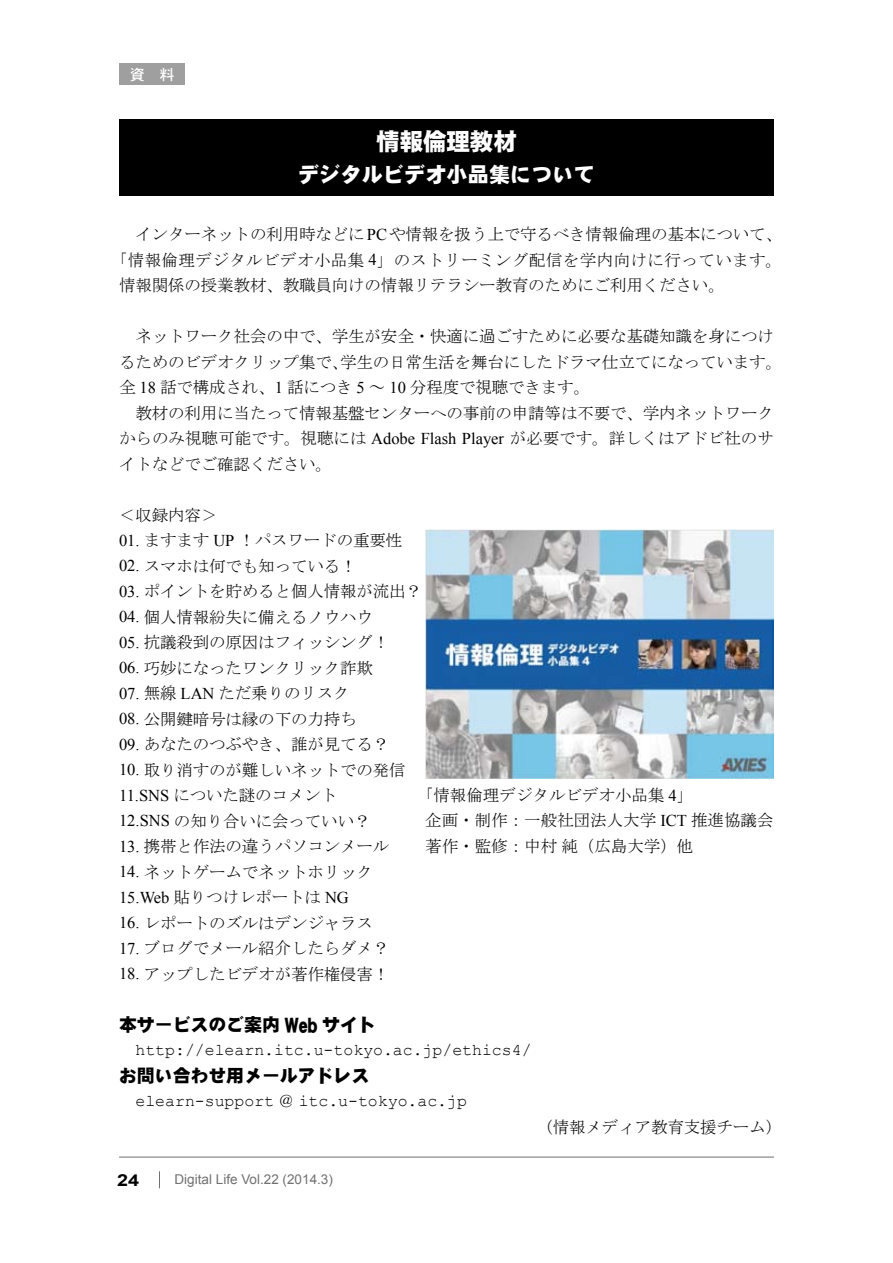
<style>
.page{position:relative;width:893px;height:1263px;background:#fff}
.page>*{position:absolute;margin:0;border:0;box-sizing:border-box;transform-origin:0 0}
.t1{font:24px "DF Gothic Std W10";letter-spacing:-.025em;color:#fff}
.t2{font:21px "DF Gothic Std W10";letter-spacing:.01em;color:#fff}
.t3{font:18px "DF Gothic Std W10";letter-spacing:-.005em;color:#000}
.t4{font:16.5px/25.5px "MS Mincho";letter-spacing:-.01em;color:#000}
.t5{font:16.5px "Courier New";color:#000}
.t6{font:16.5px "MS Mincho";letter-spacing:.025em;color:#000}
.t7{font:700 16.5px "Arial";color:#000;scale:1.2 1}
.t8{font:15px "DFHS Gothic Std W5";color:#fff}
.t9{font:13.5px "Arial";color:#727172}
.s1{font-family:"Times New Roman"}
.s2{font-size:23.4px}
.s3{font-family:"MS Mincho"}
</style>
<div class="page">
<div style="left:119px;top:119px;width:655px;height:77px;background:#000"></div>
<img style="left:425px;top:529px;width:349px;height:250px">
<hr style="left:119px;top:1156px;width:655px;height:2px;background:#9f9fa0">
<svg style="left:159px;top:1171px;width:1px;height:17px"></svg>
<div style="left:119px;top:64px;width:66px;height:21px;background:#9f9fa0"></div>
<p class="t8" style="left:130px;top:66px;width:46px">資 料</p>
<h1 class="t1" style="left:376px;top:128px;width:142px">情報倫理教材</h1>
<p class="t2" style="left:298px;top:163px;width:298px">デジタルビデオ小品集について</p>
<p class="t4" style="left:119px;top:222px;width:665px">　インターネットの利用時などに<span class="s1">PC</span>や情報を扱う上で守るべき情報倫理の基本について、</p>
<p class="t6" style="left:111px;top:252px;width:673px">「情報倫理デジタルビデオ小品集 <span class="s1">4</span>」のストリーミング配信を学内向けに行っています。</p>
<p class="t4" style="left:119px;top:273px;width:607px">情報関係の授業教材、教職員向けの情報リテラシー教育のためにご利用ください。</p>
<p class="t4" style="left:119px;top:324px;width:665px">　ネットワーク社会の中で、学生が安全・快適に過ごすために必要な基礎知識を身につけるためのビデオクリップ集で、学生の日常生活を舞台にしたドラマ仕立てになっています。全 <span class="s1">18</span> 話で構成され、<span class="s1">1</span> 話につき <span class="s1">5</span> ～ <span class="s1">10</span> 分程度で視聴できます。<br>　教材の利用に当たって情報基盤センターへの事前の申請等は不要で、学内ネットワークからのみ視聴可能です。視聴には <span class="s1">Adobe Flash Player</span> が必要です。詳しくはアドビ社のサイトなどでご確認ください。</p>
<p class="t4" style="left:119px;top:502px;width:100px">＜収録内容＞</p>
<p class="t4" style="left:119px;top:527px;width:285px"><span class="s1">01.</span> ますます <span class="s1">UP</span> ！パスワードの重要性</p>
<p class="t4" style="left:119px;top:553px;width:239px"><span class="s1">02.</span> スマホは何でも知っている！</p>
<p class="t4" style="left:119px;top:578px;width:305px"><span class="s1">03.</span> ポイントを貯めると個人情報が流出？</p>
<p class="t4" style="left:119px;top:604px;width:255px"><span class="s1">04.</span> 個人情報紛失に備えるノウハウ</p>
<p class="t4" style="left:119px;top:629px;width:272px"><span class="s1">05.</span> 抗議殺到の原因はフィッシング！</p>
<p class="t4" style="left:119px;top:655px;width:255px"><span class="s1">06.</span> 巧妙になったワンクリック詐欺</p>
<p class="t4" style="left:119px;top:680px;width:232px"><span class="s1">07.</span> 無線 <span class="s1">LAN</span> ただ乗りのリスク</p>
<p class="t4" style="left:119px;top:706px;width:239px"><span class="s1">08.</span> 公開鍵暗号は縁の下の力持ち</p>
<p class="t4" style="left:119px;top:731px;width:272px"><span class="s1">09.</span> あなたのつぶやき、誰が見てる？</p>
<p class="t4" style="left:119px;top:757px;width:288px"><span class="s1">10.</span> 取り消すのが難しいネットでの発信<br><span class="s1">11.SNS</span> についた謎のコメント<br><span class="s1">12.SNS</span> の知り合いに会っていい？</p>
<p class="t4" style="left:119px;top:833px;width:272px"><span class="s1">13.</span> 携帯と作法の違うパソコンメール</p>
<p class="t4" style="left:119px;top:859px;width:255px"><span class="s1">14.</span> ネットゲームでネットホリック<br><span class="s1">15.Web</span> 貼りつけレポートは <span class="s1">NG</span></p>
<p class="t4" style="left:119px;top:910px;width:255px"><span class="s1">16.</span> レポートのズルはデンジャラス</p>
<p class="t4" style="left:119px;top:935px;width:272px"><span class="s1">17.</span> ブログでメール紹介したらダメ？</p>
<p class="t4" style="left:119px;top:961px;width:272px"><span class="s1">18.</span> アップしたビデオが著作権侵害！</p>
<p class="t3" style="left:119px;top:1015px;width:258px">本サービスのご案内 <span class="s2">Web</span> サイト</p>
<p class="t5" style="left:135px;top:1040px;width:398px">http://elearn.itc.u-tokyo.ac.jp/ethics4/</p>
<p class="t3" style="left:119px;top:1066px;width:252px">お問い合わせ用メールアドレス</p>
<p class="t5" style="left:135px;top:1091px;width:333px">elearn-support <span class="s3">＠</span> itc.u-tokyo.ac.jp</p>
<p class="t4" style="left:536px;top:1114px;width:247px">（情報メディア教育支援チーム）</p>
<p class="t4" style="left:425px;top:782px;width:350px;text-indent:-8px">「情報倫理デジタルビデオ小品集 <span class="s1">4</span>」<br>企画・制作：一般社団法人大学 <span class="s1">ICT</span> 推進協議会著作・監修：中村純（広島大学）他</p>
<p class="t7" style="left:117px;top:1169px;width:20px">24</p>
<p class="t9" style="left:175px;top:1170px;width:160px">Digital Life Vol.22 (2014.3)</p>
</div>
